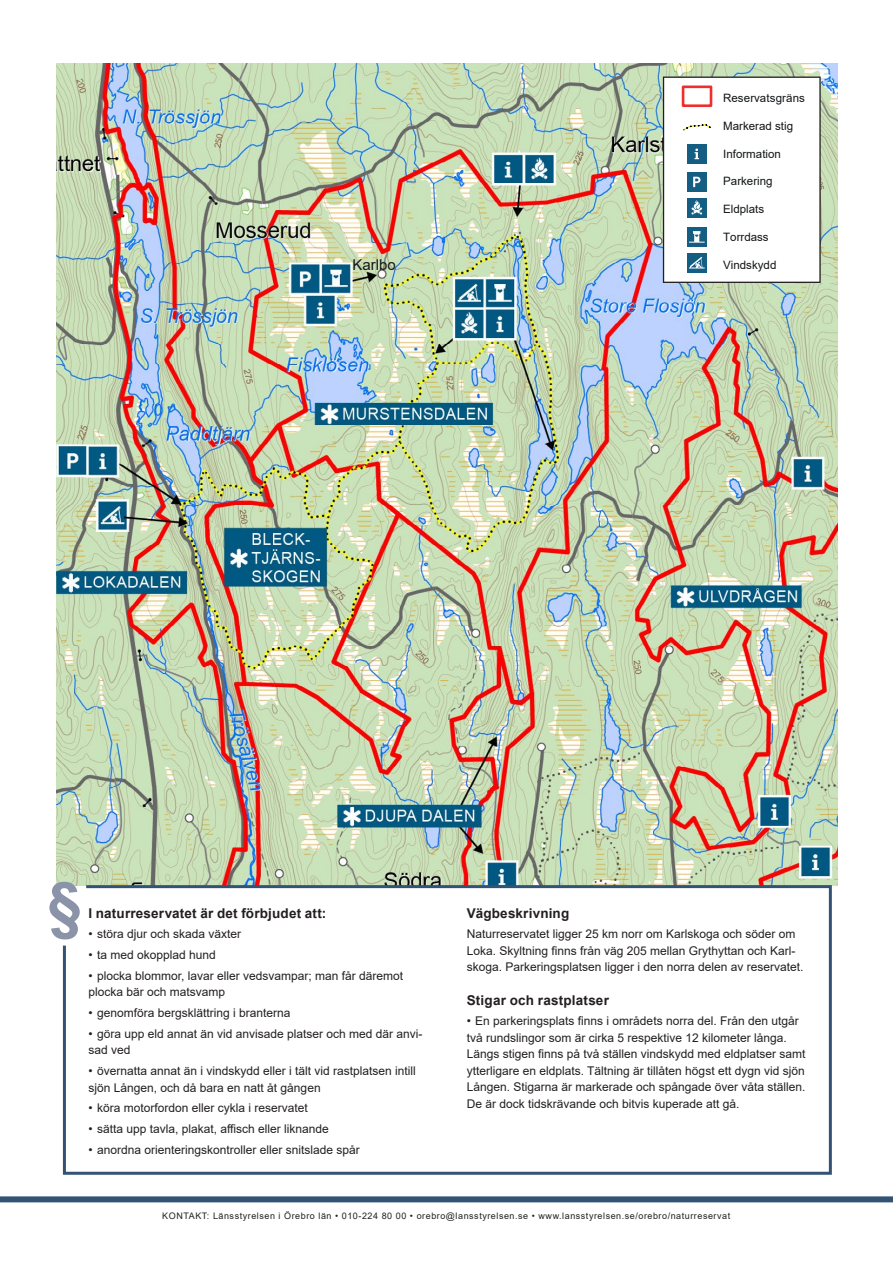
<style>
.page{position:relative;width:893px;height:1263px;background:#fff}
.page>*{position:absolute;margin:0;border:0;box-sizing:border-box;transform-origin:0 0}
.t1{font:700 61.5px "Arial";color:#8b93a9}
.t2{font:15px "Arial";color:#131718}
.Faktarubrik{font:700 13.5px "Arial";letter-spacing:.015em;color:#231f20}
.Faktatext{font:12px/16.5px "Arial";color:#231f20}
.t3{font:11.55px "Arial";color:#111416}
.t4{font:9px "Arial";letter-spacing:.06em;color:#231f20}
</style>
<div class="page">
<img style="left:56px;top:64px;width:782px;height:821px">
<div style="left:0;top:1196px;width:893px;height:6px;background:#325373"></div>
<svg style="left:61px;top:883px;width:772px;height:292px"></svg>
<svg style="left:663px;top:77px;width:158px;height:206px"></svg>
<p class="t2" style="left:352px;top:254px;width:45px">Karlbo</p>
<p class="t3" style="left:723px;top:90px;width:83px">Reservatsgräns</p>
<p class="t3" style="left:723px;top:118px;width:71px">Markerad stig</p>
<p class="t3" style="left:723px;top:146px;width:59px">Information</p>
<p class="t3" style="left:723px;top:173px;width:51px">Parkering</p>
<p class="t3" style="left:723px;top:201px;width:43px">Eldplats</p>
<p class="t3" style="left:723px;top:229px;width:47px">Torrdass</p>
<p class="t3" style="left:723px;top:256px;width:55px">Vindskydd</p>
<h1 class="t1" style="left:48px;top:861px;width:36px">§</h1>
<h3 class="Faktarubrik" style="left:88px;top:903px;width:239px">I naturreservatet är det förbjudet att:</h3>
<p class="Faktatext" style="left:88px;top:926px;width:154px">• störa djur och skada växter</p>
<p class="Faktatext" style="left:88px;top:946px;width:129px">• ta med okopplad hund</p>
<p class="Faktatext" style="left:88px;top:967px;width:316px">• plocka blommor, lavar eller vedsvampar; man får däremot plocka bär och matsvamp</p>
<p class="Faktatext" style="left:88px;top:1005px;width:203px">• genomföra bergsklättring i branterna</p>
<p class="Faktatext" style="left:88px;top:1025px;width:336px">• göra upp eld annat än vid anvisade platser och med där anvi&shy;sad ved</p>
<p class="Faktatext" style="left:88px;top:1063px;width:329px">• övernatta annat än i vindskydd eller i tält vid rastplatsen intill sjön Lången, och då bara en natt åt gången</p>
<p class="Faktatext" style="left:88px;top:1100px;width:221px">• köra motorfordon eller cykla i reservatet</p>
<p class="Faktatext" style="left:88px;top:1121px;width:242px">• sätta upp tavla, plakat, affisch eller liknande</p>
<p class="Faktatext" style="left:88px;top:1141px;width:273px">• anordna orienteringskontroller eller snitslade spår</p>
<h3 class="Faktarubrik" style="left:467px;top:903px;width:104px">Vägbeskrivning</h3>
<p class="Faktatext" style="left:467px;top:926px;width:338px">Naturreservatet ligger 25 km norr om Karlskoga och söder om<br>Loka. Skyltning finns från väg 205 mellan Grythyttan och Karl&shy;skoga. Parkeringsplatsen ligger i den norra delen av reservatet.</p>
<h3 class="Faktarubrik" style="left:467px;top:990px;width:144px">Stigar och rastplatser</h3>
<p class="Faktatext" style="left:467px;top:1013px;width:340px">• En parkeringsplats finns i områdets norra del. Från den utgår två rundslingor som är cirka 5 respektive 12 kilometer långa.<br>Längs stigen finns på två ställen vindskydd med eldplatser samt ytterligare en eldplats. Tältning är tillåten högst ett dygn vid sjön Lången. Stigarna är markerade och spångade över våta ställen.<br>De är dock tidskrävande och bitvis kuperade att gå.</p>
<p class="t4" style="left:162px;top:1209px;width:569px">KONTAKT: Länsstyrelsen i Örebro län • 010-224 80 00 • orebro@lansstyrelsen.se • www.lansstyrelsen.se/orebro/naturreservat</p>
</div>
